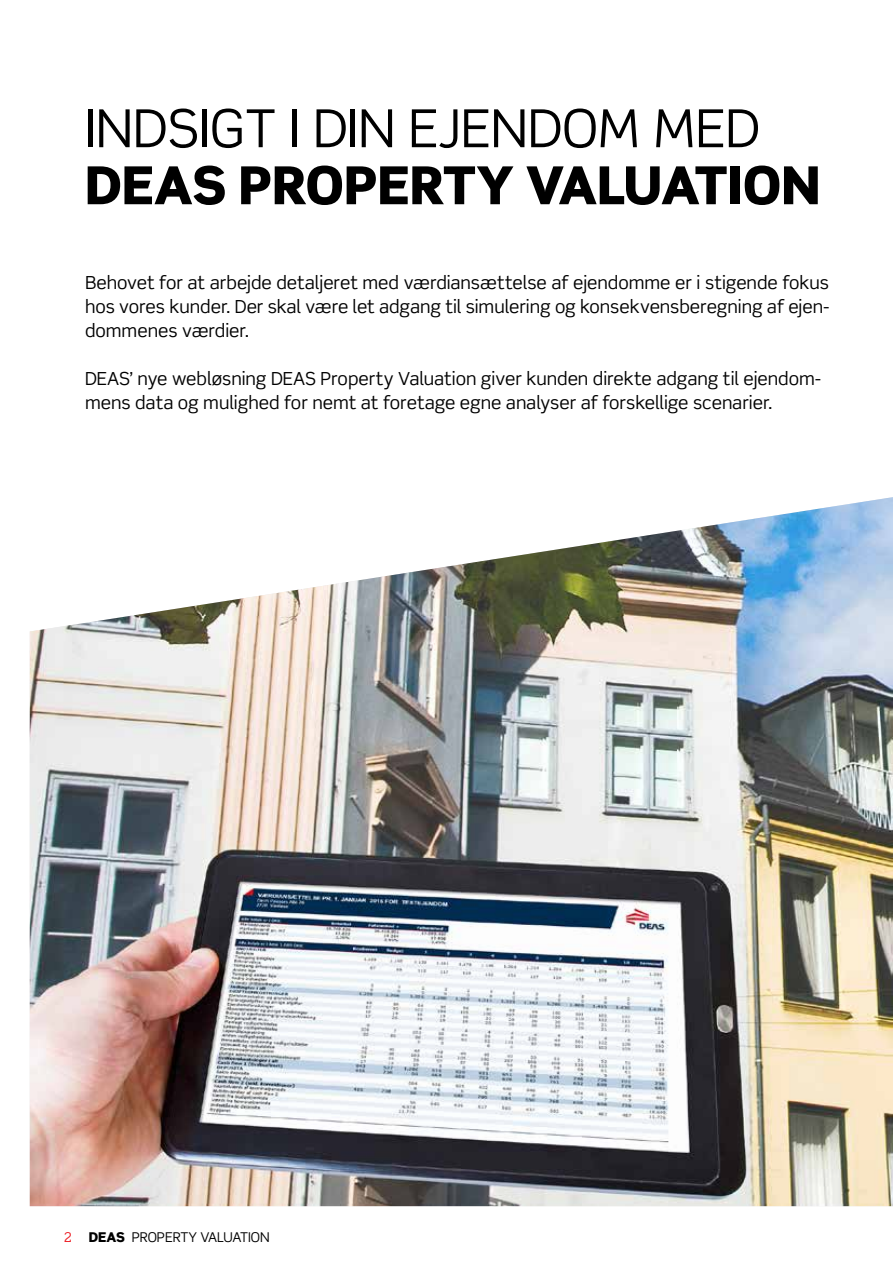
<style>
.page{position:relative;width:893px;height:1263px;background:#fff}
.page>*{position:absolute;margin:0;border:0;box-sizing:border-box;transform-origin:0 0}
.t1{font:52.5px "Scene Pro";color:#000}
.t2{font:900 52.5px "Scene Pro";color:#000}
.t3{font:18px/24px "Scene Pro";letter-spacing:-.005em;color:#000;text-align:justify}
.t4{font:13.5px "Scene Pro";color:#000}
.s1{color:#ed1d24}
.s2{font-weight:900}
</style>
<div class="page">
<img style="left:30px;top:497px;width:863px;height:709px">
<h1 class="t1" style="left:85px;top:95px;width:676px">INDSIGT I DIN EJENDOM MED</h1>
<h1 class="t2" style="left:85px;top:151px;width:737px">DEAS PROPERTY VALUATION</h1>
<p class="t3" style="left:85px;top:270px;width:746px">Behovet for at arbejde detaljeret med værdiansættelse af ejendomme er i stigende fokus hos vores kunder. Der skal være let adgang til simulering og konsekvensberegning af ejen&shy;dommenes værdier.</p>
<p class="t3" style="left:85px;top:366px;width:737px">DEAS’ nye webløsning DEAS Property Valuation giver kunden direkte adgang til ejendom&shy;mens data og mulighed for nemt at foretage egne analyser af forskellige scenarier.</p>
<p class="t4" style="left:64px;top:1229px;width:207px"><span class="s1">2</span> <span class="s2">DEAS</span> PROPERTY VALUATION</p>
</div>
